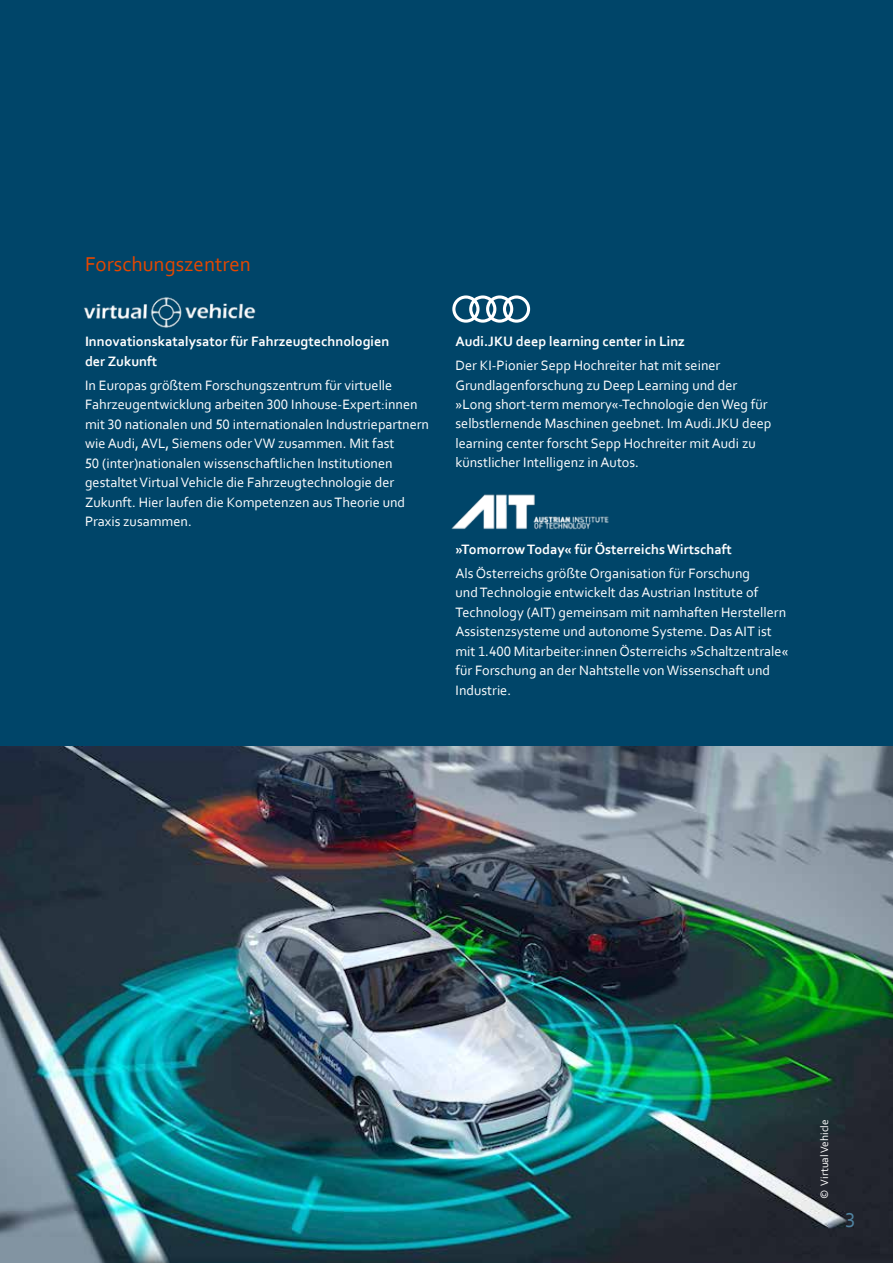
<style>
.page{position:relative;width:893px;height:1263px;background:#004569}
.page>*{position:absolute;margin:0;border:0;box-sizing:border-box;transform-origin:0 0}
.t1{font:21px "Corbel";color:#e44700}
.t2{font:21px "Corbel";color:#5083a0}
.t3{font:14.25px/19.5px "Corbel";color:#fff}
.t4{font:700 14.25px/19.5px "Corbel";color:#fff}
.t5{font:11.25px "Corbel";color:#fff}
</style>
<div class="page">
<img style="left:0;top:746px;width:893px;height:517px">
<img style="left:83px;top:297px;width:173px;height:31px">
<img style="left:451px;top:494px;width:158px;height:36px">
<svg style="left:452px;top:295px;width:78px;height:28px"></svg>
<h1 class="t1" style="left:85px;top:251px;width:167px">Forschungszentren</h1>
<p class="t4" style="left:85px;top:331px;width:306px">Innovationskatalysator für Fahrzeugtechnologien der Zukunft</p>
<p class="t3" style="left:85px;top:375px;width:346px">In Europas größtem Forschungszentrum für virtuelle Fahrzeugentwicklung arbeiten 300 Inhouse-Expert:innen mit 30 nationalen und 50 internationalen Industriepartnern wie Audi, AVL, Siemens oder VW zusammen. Mit fast<br>50 (inter)nationalen wissenschaftlichen Institutionen gestaltet Virtual Vehicle die Fahrzeugtechnologie der Zukunft. Hier laufen die Kompetenzen aus Theorie und Praxis zusammen.</p>
<p class="t4" style="left:455px;top:331px;width:231px">Audi.JKU deep learning center in Linz</p>
<p class="t3" style="left:455px;top:355px;width:317px">Der KI-Pionier Sepp Hochreiter hat mit seiner Grundlagenforschung zu Deep Learning und der »Long short-term memory«-Technologie den Weg für selbstlernende Maschinen geebnet. Im Audi.JKU deep learning center forscht Sepp Hochreiter mit Audi zu künstlicher Intelligenz in Autos.</p>
<p class="t4" style="left:455px;top:539px;width:278px">»Tomorrow Today« für Österreichs Wirtschaft</p>
<p class="t3" style="left:455px;top:563px;width:335px">Als Österreichs größte Organisation für Forschung<br>und Technologie entwickelt das Austrian Institute of Technology (AIT) gemeinsam mit namhaften Herstellern Assistenzsysteme und autonome Systeme. Das AIT ist mit 1.400 Mitarbeiter:innen Österreichs »Schaltzentrale« für Forschung an der Nahtstelle von Wissenschaft und Industrie.</p>
<p class="t5" style="left:817px;top:1198px;width:81px;rotate:-90deg">© Virtual Vehicle</p>
<h1 class="t2" style="left:846px;top:1207px;width:11px">3</h1>
</div>
